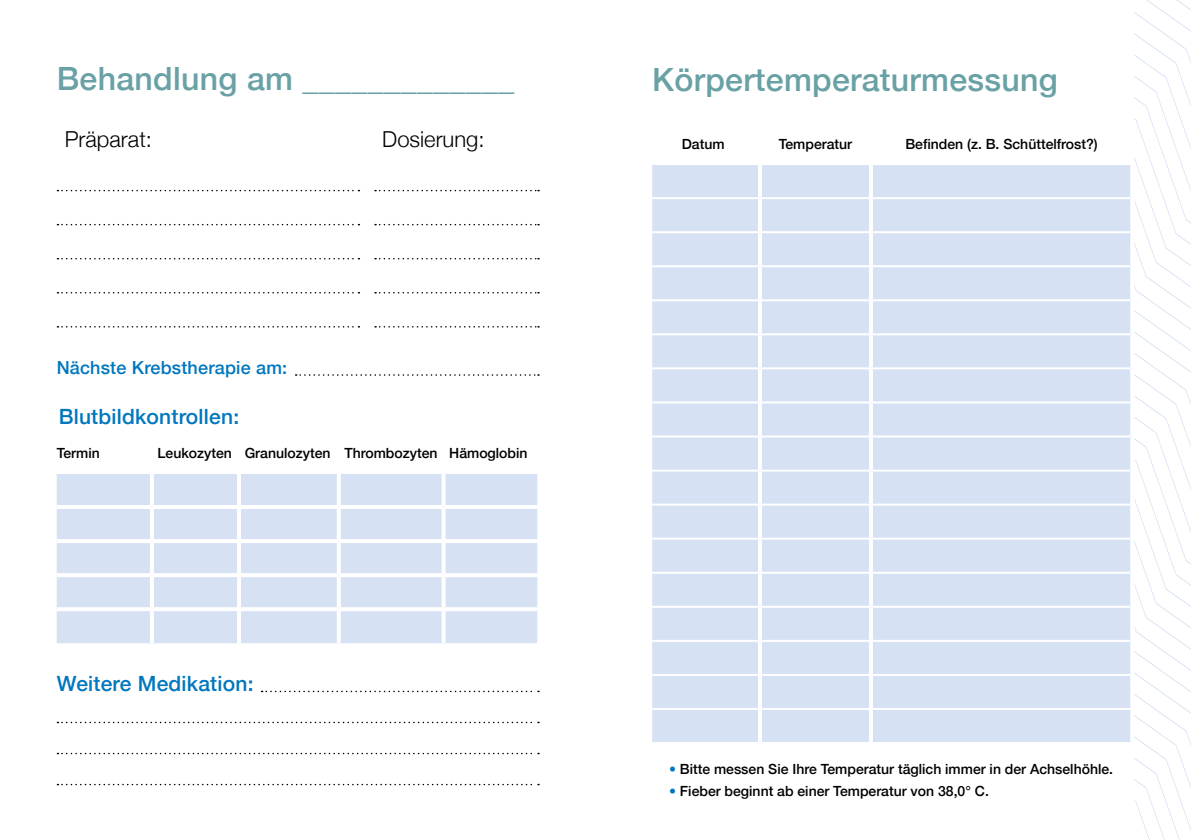
<style>
.page{position:relative;width:1191px;height:840px;background:#fff}
.page>*{position:absolute;margin:0;border:0;box-sizing:border-box;transform-origin:0 0}
.t1{font:500 32px "Helvetica Neue";letter-spacing:.01em;color:#69a1a5}
.t2{font:300 22px "Helvetica Neue";color:#000}
.t3{font:500 21px "Helvetica Neue";letter-spacing:.01em;color:#0077be}
.t4{font:500 18px "Helvetica Neue";letter-spacing:.01em;color:#0077be}
.t5{font:500 14px "Helvetica Neue";color:#000}
.s1{color:#0077be}
</style>
<div class="page">
<svg style="left:262px;top:690px;width:277px;height:1px"></svg>
<svg style="left:57px;top:721px;width:482px;height:1px"></svg>
<svg style="left:57px;top:752px;width:482px;height:1px"></svg>
<svg style="left:57px;top:783px;width:482px;height:1px"></svg>
<div style="left:57px;top:474px;width:480px;height:169px;background:#d7e1f4"></div>
<hr style="left:150px;top:473px;width:4px;height:31px;background:#fff">
<hr style="left:237px;top:473px;width:4px;height:31px;background:#fff">
<hr style="left:337px;top:473px;width:4px;height:31px;background:#fff">
<svg style="left:441px;top:473px;width:4px;height:31px"></svg>
<svg style="left:57px;top:504px;width:95px;height:4px"></svg>
<svg style="left:152px;top:504px;width:87px;height:4px"></svg>
<hr style="left:150px;top:508px;width:4px;height:30px;background:#fff">
<svg style="left:239px;top:504px;width:100px;height:4px"></svg>
<hr style="left:237px;top:508px;width:4px;height:30px;background:#fff">
<svg style="left:339px;top:504px;width:104px;height:4px"></svg>
<hr style="left:337px;top:508px;width:4px;height:30px;background:#fff">
<svg style="left:443px;top:504px;width:94px;height:4px"></svg>
<svg style="left:441px;top:508px;width:4px;height:30px"></svg>
<svg style="left:57px;top:538px;width:95px;height:4px"></svg>
<svg style="left:152px;top:538px;width:87px;height:4px"></svg>
<hr style="left:150px;top:542px;width:4px;height:30px;background:#fff">
<svg style="left:239px;top:538px;width:100px;height:4px"></svg>
<hr style="left:237px;top:542px;width:4px;height:30px;background:#fff">
<svg style="left:339px;top:538px;width:104px;height:4px"></svg>
<hr style="left:337px;top:542px;width:4px;height:30px;background:#fff">
<svg style="left:443px;top:538px;width:94px;height:4px"></svg>
<svg style="left:441px;top:542px;width:4px;height:30px"></svg>
<svg style="left:57px;top:572px;width:95px;height:4px"></svg>
<svg style="left:152px;top:572px;width:87px;height:4px"></svg>
<hr style="left:150px;top:576px;width:4px;height:31px;background:#fff">
<svg style="left:239px;top:572px;width:100px;height:4px"></svg>
<hr style="left:237px;top:576px;width:4px;height:31px;background:#fff">
<svg style="left:339px;top:572px;width:104px;height:4px"></svg>
<hr style="left:337px;top:576px;width:4px;height:31px;background:#fff">
<svg style="left:443px;top:572px;width:94px;height:4px"></svg>
<svg style="left:441px;top:576px;width:4px;height:31px"></svg>
<hr style="left:57px;top:607px;width:95px;height:4px;background:#fff">
<hr style="left:152px;top:607px;width:87px;height:4px;background:#fff">
<hr style="left:150px;top:611px;width:4px;height:32px;background:#fff">
<hr style="left:239px;top:607px;width:100px;height:4px;background:#fff">
<hr style="left:237px;top:611px;width:4px;height:32px;background:#fff">
<hr style="left:339px;top:607px;width:104px;height:4px;background:#fff">
<hr style="left:337px;top:611px;width:4px;height:32px;background:#fff">
<hr style="left:443px;top:607px;width:94px;height:4px;background:#fff">
<svg style="left:441px;top:611px;width:4px;height:32px"></svg>
<svg style="left:57px;top:190px;width:302px;height:1px"></svg>
<svg style="left:57px;top:224px;width:302px;height:1px"></svg>
<svg style="left:57px;top:258px;width:302px;height:1px"></svg>
<svg style="left:57px;top:292px;width:302px;height:1px"></svg>
<svg style="left:57px;top:326px;width:302px;height:1px"></svg>
<svg style="left:375px;top:190px;width:164px;height:1px"></svg>
<svg style="left:375px;top:224px;width:164px;height:1px"></svg>
<svg style="left:375px;top:258px;width:164px;height:1px"></svg>
<svg style="left:375px;top:292px;width:164px;height:1px"></svg>
<svg style="left:375px;top:326px;width:164px;height:1px"></svg>
<svg style="left:296px;top:374px;width:243px;height:1px"></svg>
<div style="left:652px;top:165px;width:478px;height:576px;background:#d7e1f4"></div>
<hr style="left:758px;top:165px;width:4px;height:32px;background:#fff">
<hr style="left:869px;top:165px;width:4px;height:32px;background:#fff">
<hr style="left:758px;top:199px;width:4px;height:32px;background:#fff">
<hr style="left:869px;top:199px;width:4px;height:32px;background:#fff">
<hr style="left:758px;top:233px;width:4px;height:32px;background:#fff">
<hr style="left:869px;top:233px;width:4px;height:32px;background:#fff">
<hr style="left:758px;top:267px;width:4px;height:32px;background:#fff">
<hr style="left:869px;top:267px;width:4px;height:32px;background:#fff">
<hr style="left:758px;top:301px;width:4px;height:32px;background:#fff">
<hr style="left:869px;top:301px;width:4px;height:32px;background:#fff">
<hr style="left:758px;top:335px;width:4px;height:32px;background:#fff">
<hr style="left:869px;top:335px;width:4px;height:32px;background:#fff">
<hr style="left:758px;top:369px;width:4px;height:32px;background:#fff">
<hr style="left:869px;top:369px;width:4px;height:32px;background:#fff">
<hr style="left:758px;top:403px;width:4px;height:32px;background:#fff">
<hr style="left:869px;top:403px;width:4px;height:32px;background:#fff">
<hr style="left:758px;top:437px;width:4px;height:32px;background:#fff">
<hr style="left:869px;top:437px;width:4px;height:32px;background:#fff">
<hr style="left:758px;top:471px;width:4px;height:32px;background:#fff">
<hr style="left:869px;top:471px;width:4px;height:32px;background:#fff">
<hr style="left:758px;top:505px;width:4px;height:32px;background:#fff">
<hr style="left:869px;top:505px;width:4px;height:32px;background:#fff">
<hr style="left:758px;top:539px;width:4px;height:32px;background:#fff">
<hr style="left:869px;top:539px;width:4px;height:32px;background:#fff">
<hr style="left:758px;top:573px;width:4px;height:32px;background:#fff">
<hr style="left:869px;top:573px;width:4px;height:32px;background:#fff">
<hr style="left:758px;top:607px;width:4px;height:32px;background:#fff">
<hr style="left:869px;top:607px;width:4px;height:32px;background:#fff">
<hr style="left:758px;top:641px;width:4px;height:32px;background:#fff">
<hr style="left:869px;top:641px;width:4px;height:32px;background:#fff">
<hr style="left:758px;top:675px;width:4px;height:32px;background:#fff">
<hr style="left:869px;top:675px;width:4px;height:32px;background:#fff">
<hr style="left:758px;top:709px;width:4px;height:32px;background:#fff">
<hr style="left:869px;top:709px;width:4px;height:32px;background:#fff">
<hr style="left:652px;top:197px;width:108px;height:2px;background:#fff">
<hr style="left:760px;top:197px;width:111px;height:2px;background:#fff">
<hr style="left:871px;top:197px;width:259px;height:2px;background:#fff">
<hr style="left:652px;top:231px;width:108px;height:2px;background:#fff">
<hr style="left:760px;top:231px;width:111px;height:2px;background:#fff">
<hr style="left:871px;top:231px;width:259px;height:2px;background:#fff">
<hr style="left:652px;top:265px;width:108px;height:2px;background:#fff">
<hr style="left:760px;top:265px;width:111px;height:2px;background:#fff">
<hr style="left:871px;top:265px;width:259px;height:2px;background:#fff">
<hr style="left:652px;top:299px;width:108px;height:2px;background:#fff">
<hr style="left:760px;top:299px;width:111px;height:2px;background:#fff">
<hr style="left:871px;top:299px;width:259px;height:2px;background:#fff">
<hr style="left:652px;top:333px;width:108px;height:2px;background:#fff">
<hr style="left:760px;top:333px;width:111px;height:2px;background:#fff">
<hr style="left:871px;top:333px;width:259px;height:2px;background:#fff">
<hr style="left:652px;top:367px;width:108px;height:2px;background:#fff">
<hr style="left:760px;top:367px;width:111px;height:2px;background:#fff">
<hr style="left:871px;top:367px;width:259px;height:2px;background:#fff">
<hr style="left:652px;top:401px;width:108px;height:2px;background:#fff">
<hr style="left:760px;top:401px;width:111px;height:2px;background:#fff">
<hr style="left:871px;top:401px;width:259px;height:2px;background:#fff">
<hr style="left:652px;top:435px;width:108px;height:2px;background:#fff">
<hr style="left:760px;top:435px;width:111px;height:2px;background:#fff">
<hr style="left:871px;top:435px;width:259px;height:2px;background:#fff">
<hr style="left:652px;top:469px;width:108px;height:2px;background:#fff">
<hr style="left:760px;top:469px;width:111px;height:2px;background:#fff">
<hr style="left:871px;top:469px;width:259px;height:2px;background:#fff">
<hr style="left:652px;top:503px;width:108px;height:2px;background:#fff">
<hr style="left:760px;top:503px;width:111px;height:2px;background:#fff">
<hr style="left:871px;top:503px;width:259px;height:2px;background:#fff">
<hr style="left:652px;top:537px;width:108px;height:2px;background:#fff">
<hr style="left:760px;top:537px;width:111px;height:2px;background:#fff">
<hr style="left:871px;top:537px;width:259px;height:2px;background:#fff">
<hr style="left:652px;top:571px;width:108px;height:2px;background:#fff">
<hr style="left:760px;top:571px;width:111px;height:2px;background:#fff">
<hr style="left:871px;top:571px;width:259px;height:2px;background:#fff">
<hr style="left:652px;top:605px;width:108px;height:2px;background:#fff">
<hr style="left:760px;top:605px;width:111px;height:2px;background:#fff">
<hr style="left:871px;top:605px;width:259px;height:2px;background:#fff">
<hr style="left:652px;top:639px;width:108px;height:2px;background:#fff">
<hr style="left:760px;top:639px;width:111px;height:2px;background:#fff">
<hr style="left:871px;top:639px;width:259px;height:2px;background:#fff">
<hr style="left:652px;top:673px;width:108px;height:2px;background:#fff">
<hr style="left:760px;top:673px;width:111px;height:2px;background:#fff">
<hr style="left:871px;top:673px;width:259px;height:2px;background:#fff">
<hr style="left:652px;top:707px;width:108px;height:2px;background:#fff">
<hr style="left:760px;top:707px;width:111px;height:2px;background:#fff">
<hr style="left:871px;top:707px;width:259px;height:2px;background:#fff">
<svg style="left:1134px;top:0;width:57px;height:839px"></svg>
<h1 class="t1" style="left:57px;top:53px;width:459px">Behandlung am _____________</h1>
<h2 class="t2" style="left:65px;top:121px;width:89px">Präparat:</h2>
<h2 class="t2" style="left:382px;top:121px;width:104px">Dosierung:</h2>
<p class="t4" style="left:57px;top:353px;width:232px">Nächste Krebstherapie am:</p>
<h3 class="t3" style="left:59px;top:399px;width:182px">Blutbildkontrollen:</h3>
<p class="t5" style="left:57px;top:441px;width:45px">Termin</p>
<p class="t5" style="left:158px;top:441px;width:371px">Leukozyten Granulozyten Thrombozyten Hämoglobin</p>
<h3 class="t3" style="left:57px;top:666px;width:198px">Weitere Medikation:</h3>
<h1 class="t1" style="left:652px;top:53px;width:407px">Körpertemperaturmessung</h1>
<p class="t5" style="left:682px;top:132px;width:44px">Datum</p>
<p class="t5" style="left:778px;top:132px;width:75px">Temperatur</p>
<p class="t5" style="left:905px;top:132px;width:194px">Befinden (z. B. Schüttelfrost?)</p>
<p class="t5" style="left:669px;top:757px;width:445px"><span class="s1">•</span> Bitte messen Sie Ihre Temperatur täglich immer in der Achselhöhle.</p>
<p class="t5" style="left:669px;top:779px;width:321px"><span class="s1">•</span> Fieber beginnt ab einer Temperatur von 38,0° C.</p>
</div>
